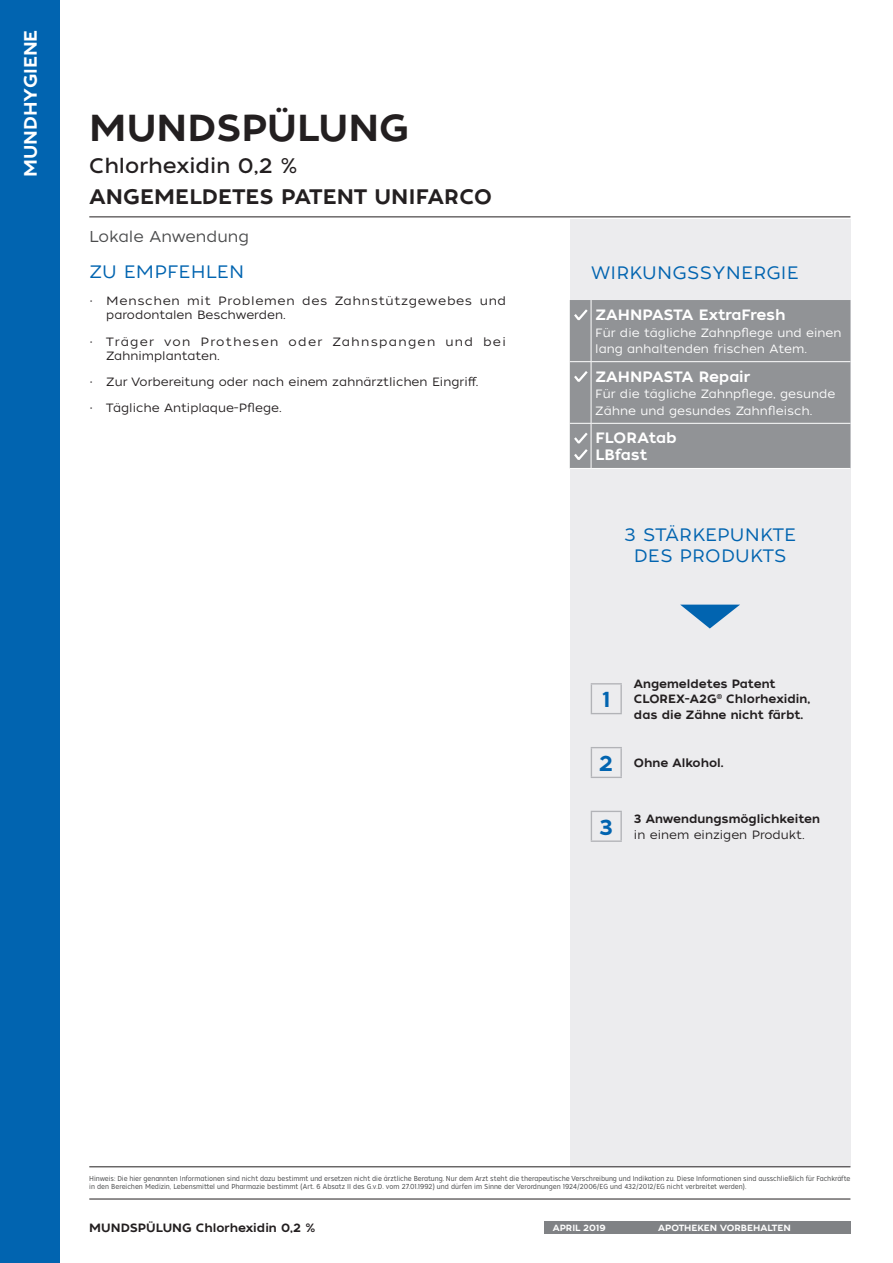
<style>
.page{position:relative;width:893px;height:1263px;background:#fff}
.page>*{position:absolute;margin:0;border:0;box-sizing:border-box;transform-origin:0 0}
.t1{font:37.5px "Tide Sans 500 Dudette";color:#231f20}
.t2{font:21.6px "Tide Sans 500 Dudette";color:#0164b0}
.t3{font:21px/31.5px "Tide Sans 500 Dudette";letter-spacing:.01em;color:#231f20}
.IGIENE_ORALE{font:18px/21px "Tide Sans 300 Lil Kahuna";letter-spacing:.01em;color:#0164b0;text-align:center}
.t4{font:18px "Tide Sans 500 Dudette";color:#fff}
.t5{font:15.75px "Tide Sans 300 Lil Kahuna";color:#4b4c4d}
.SINERGIA_PRODOTTO{font:15px "Tide Sans 500 Dudette";color:#fff}
.PUNTI_FORZA{font:12px/15.8px "Tide Sans 500 Dudette";color:#231f20}
.PUNTI_FORZA-2{font:12px "Tide Sans 300 Lil Kahuna";color:#231f20}
.PUNTI_FORZA-3{font:12px/14.5px "Tide Sans 300 Lil Kahuna";letter-spacing:.055em;color:#231f20}
.SINERGIA_DESCRIZIONE{font:12px/16.5px "Tide Sans 300 Lil Kahuna";color:#fff}
.SINERGIA_PRODOTTO-2{font:12px/16.5px "Tide Sans 300 Lil Kahuna";color:#fff}
.PUNTI_FORZA-4{font:12px/14.5px "Tide Sans 300 Lil Kahuna";letter-spacing:.105em;color:#231f20}
.t6{font:9px "Tide Sans 500 Dudette";color:#fff}
.t7{font:7.2px/7.9px "Tide Sans Cond 300 Lil Kahuna";color:#4b4c4d}
.s1{font-family:"Tide Sans 400 Lil Dude"}
</style>
<div class="page">
<hr style="left:89px;top:1199px;width:761px;height:1px;background:#231f20">
<hr style="left:89px;top:1166px;width:761px;height:1px;background:#231f20">
<div style="left:544px;top:1221px;width:306px;height:12px;background:#808285"></div>
<div style="left:570px;top:215px;width:280px;height:950px;background:#ececee"></div>
<div style="left:84px;top:188px;width:766px;height:31px;background:#fff"></div>
<hr style="left:89px;top:216px;width:761px;height:1px;background:#231f20">
<svg style="left:680px;top:605px;width:60px;height:23px"></svg>
<hr style="left:591px;top:683px;width:31px;height:1px;background:#b2b3b7">
<svg style="left:591px;top:684px;width:1px;height:29px"></svg>
<hr style="left:620px;top:684px;width:2px;height:29px;background:#b2b3b7">
<hr style="left:591px;top:713px;width:31px;height:1px;background:#b2b3b7">
<hr style="left:591px;top:747px;width:31px;height:1px;background:#b2b3b7">
<svg style="left:591px;top:748px;width:1px;height:29px"></svg>
<hr style="left:620px;top:748px;width:2px;height:29px;background:#b2b3b7">
<hr style="left:591px;top:777px;width:31px;height:1px;background:#b2b3b7">
<hr style="left:591px;top:811px;width:31px;height:1px;background:#b2b3b7">
<svg style="left:591px;top:812px;width:1px;height:28px"></svg>
<hr style="left:620px;top:812px;width:2px;height:28px;background:#b2b3b7">
<hr style="left:591px;top:840px;width:31px;height:2px;background:#b2b3b7">
<div style="left:570px;top:300px;width:280px;height:168px;background:#919396"></div>
<hr style="left:591px;top:300px;width:1px;height:61px;background:#fff">
<hr style="left:591px;top:362px;width:1px;height:61px;background:#fff">
<hr style="left:591px;top:424px;width:1px;height:44px;background:#fff">
<svg style="left:570px;top:361px;width:21px;height:1px"></svg>
<hr style="left:591px;top:361px;width:259px;height:1px;background:#fff">
<svg style="left:570px;top:423px;width:21px;height:1px"></svg>
<hr style="left:591px;top:423px;width:259px;height:1px;background:#fff">
<hr style="left:591px;top:468px;width:259px;height:1px;background:#fff">
<svg style="left:572px;top:307px;width:18px;height:16px"></svg>
<svg style="left:572px;top:368px;width:18px;height:17px"></svg>
<svg style="left:570px;top:430px;width:21px;height:39px"></svg>
<div style="left:0;top:0;width:60px;height:1263px;background:#0164b0"></div>
<h3 class="t4" style="left:19px;top:177px;width:149px;rotate:-90deg">MUNDHYGIENE</h3>
<p class="t1" style="left:89px;top:104px;width:321px">MUNDSPÜLUNG</p>
<p class="t3" style="left:89px;top:150px;width:404px"><span class="s1">Chlorhexidin 0,2 %<br></span>ANGEMELDETES PATENT UNIFARCO</p>
<h3 class="t5" style="left:89px;top:227px;width:161px">Lokale Anwendung</h3>
<p class="IGIENE_ORALE" style="left:89px;top:261px;width:156px">ZU EMPFEHLEN</p>
<p class="PUNTI_FORZA-3" style="left:106px;top:294px;width:401px;text-indent:-17px">• Menschen mit Problemen des Zahnstützgewebes und parodontalen Beschwerden.</p>
<p class="PUNTI_FORZA-4" style="left:106px;top:334px;width:401px;text-indent:-17px">• Träger von Prothesen oder Zahnspangen und bei<br>Zahnimplantaten.</p>
<p class="PUNTI_FORZA-2" style="left:89px;top:374px;width:391px">• Zur Vorbereitung oder nach einem zahnärztlichen Eingriff.</p>
<p class="PUNTI_FORZA-2" style="left:89px;top:400px;width:194px">• Tägliche Antiplaque-Pflege.</p>
<h3 class="IGIENE_ORALE" style="left:591px;top:262px;width:209px">WIRKUNGSSYNERGIE</h3>
<p class="SINERGIA_PRODOTTO" style="left:595px;top:305px;width:192px">ZAHNPASTA ExtraFresh</p>
<p class="SINERGIA_DESCRIZIONE" style="left:595px;top:324px;width:248px">Für die tägliche Zahnpflege und einen lang anhaltenden frischen Atem.</p>
<p class="SINERGIA_PRODOTTO" style="left:595px;top:367px;width:156px">ZAHNPASTA Repair</p>
<p class="SINERGIA_PRODOTTO-2" style="left:595px;top:386px;width:241px">Für die tägliche Zahnpflege, gesunde<br>Zähne und gesundes Zahnfleisch.</p>
<p class="SINERGIA_PRODOTTO" style="left:595px;top:429px;width:83px">FLORAtab</p>
<p class="SINERGIA_PRODOTTO" style="left:595px;top:445px;width:53px">LBfast</p>
<p class="IGIENE_ORALE" style="left:624px;top:525px;width:173px">3 STÄRKEPUNKTE<br>DES PRODUKTS</p>
<p class="t2" style="left:602px;top:686px;width:11px">1</p>
<p class="PUNTI_FORZA" style="left:634px;top:676px;width:178px">Angemeldetes Patent<br>CLOREX-A2G<sup>®</sup> Chlorhexidin, das die Zähne nicht färbt.</p>
<p class="t2" style="left:599px;top:749px;width:16px">2</p>
<p class="PUNTI_FORZA" style="left:634px;top:755px;width:91px">Ohne Alkohol.</p>
<p class="t2" style="left:599px;top:813px;width:15px">3</p>
<p class="PUNTI_FORZA" style="left:634px;top:811px;width:188px">3 Anwendungsmöglichkeiten</p>
<p class="PUNTI_FORZA-2" style="left:634px;top:827px;width:172px">in einem einzigen Produkt.</p>
<p class="t7" style="left:89px;top:1175px;width:763px">Hinweis: Die hier genannten Informationen sind nicht dazu bestimmt und ersetzen nicht die ärztliche Beratung. Nur dem Arzt steht die therapeutische Verschreibung und Indikation zu. Diese Informationen sind ausschließlich für Fachkräfte in den Bereichen Medizin, Lebensmittel und Pharmazie bestimmt (Art. 6 Absatz II des G.v.D. vom 27.01.1992) und dürfen im Sinne der Verordnungen 1924/2006/EG und 432/2012/EG nicht verbreitet werden).</p>
<p class="t6" style="left:553px;top:1221px;width:54px">APRIL 2019</p>
<p class="PUNTI_FORZA" style="left:89px;top:1220px;width:228px">MUNDSPÜLUNG Chlorhexidin 0,2 %</p>
<p class="t6" style="left:658px;top:1221px;width:134px">APOTHEKEN VORBEHALTEN</p>
</div>
